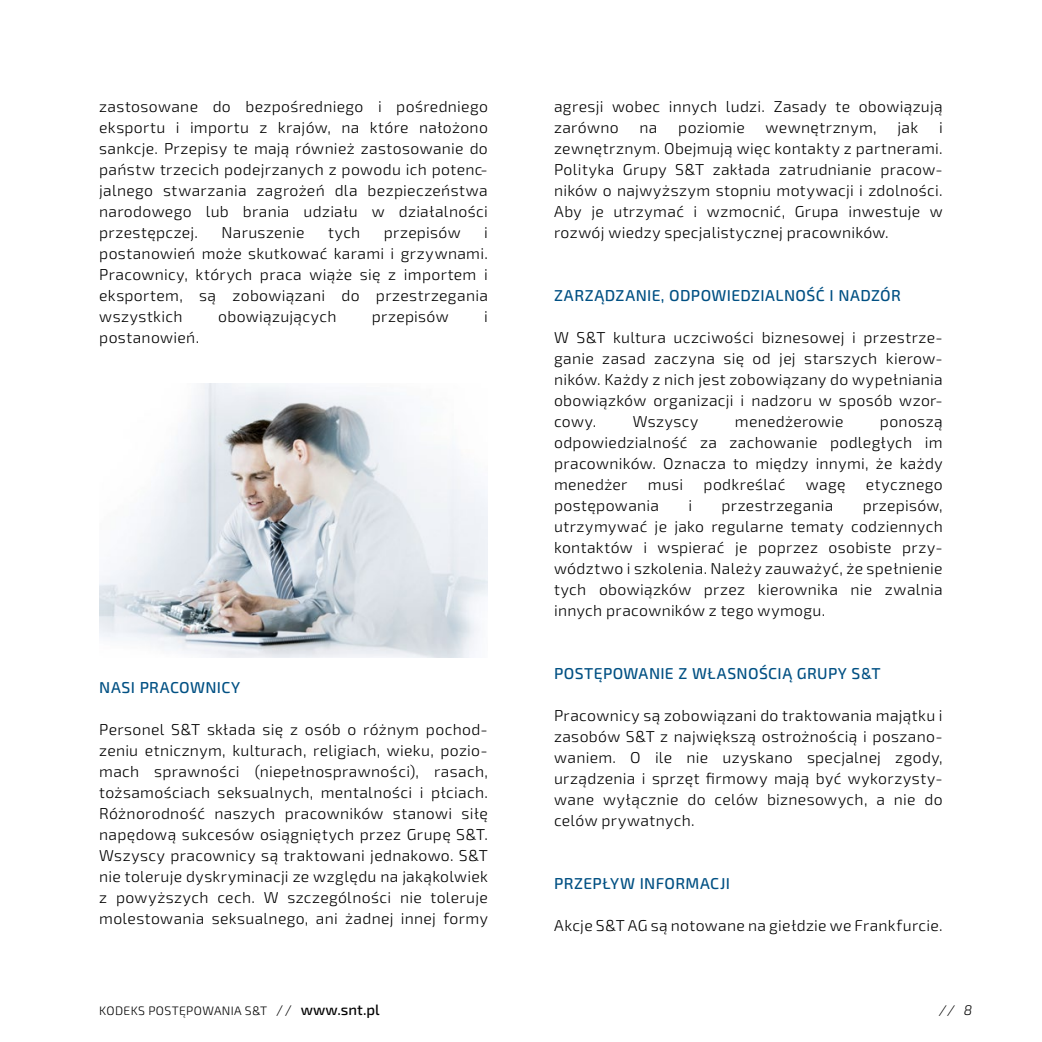
<style>
.page{position:relative;width:1042px;height:1042px;background:#fff}
.page>*{position:absolute;margin:0;border:0;box-sizing:border-box;transform-origin:0 0}
.t1{font:300 15.75px/21px "Sn T";letter-spacing:.02em;color:#000;text-align:justify}
.t2{font:500 15.75px "Sn T";letter-spacing:.025em;color:#005083}
.t3{font:italic 300 14px "Sn T";color:#000}
.t4{font:300 12.25px "Sn T";letter-spacing:.03em;color:#000}
.s1{font-size:14px}
.s2{font-weight:500;font-size:14.88px}
</style>
<div class="page">
<img style="left:99px;top:384px;width:389px;height:273px">
<p class="t1" style="left:99px;top:96px;width:390px">zastosowane do bezpośredniego i pośredniego eksportu i importu z krajów, na które nałożono sankcje. Przepisy te mają również zastosowanie do państw trzecich podejrzanych z powodu ich potenc&shy;jalnego stwarzania zagrożeń dla bezpieczeństwa narodowego lub brania udziału w działalności przestępczej.</p>
<p class="t1" style="left:222px;top:222px;width:85px">Naruszenie</p>
<p class="t1" style="left:328px;top:222px;width:34px">tych</p>
<p class="t1" style="left:384px;top:222px;width:78px">przepisów</p>
<p class="t1" style="left:99px;top:222px;width:390px;text-indent:385px">i postanowień może skutkować karami i grzywnami.<br>Pracownicy, których praca wiąże się z importem i eksportem, są zobowiązani do przestrzegania wszystkich</p>
<p class="t1" style="left:218px;top:306px;width:120px">obowiązujących</p>
<p class="t1" style="left:372px;top:306px;width:78px">przepisów</p>
<p class="t1" style="left:484px;top:306px;width:5px">i</p>
<p class="t1" style="left:99px;top:327px;width:101px">postanowień.</p>
<p class="t2" style="left:99px;top:678px;width:142px">NASI PRACOWNICY</p>
<p class="t1" style="left:99px;top:719px;width:390px">Personel S&amp;T składa się z osób o różnym pochod&shy;zeniu etnicznym, kulturach, religiach, wieku, pozio&shy;mach sprawności (niepełnosprawności), rasach, tożsamościach seksualnych, mentalności i płciach.<br>Różnorodność naszych pracowników stanowi siłę napędową sukcesów osiągniętych przez Grupę S&amp;T.<br>Wszyscy pracownicy są traktowani jednakowo. S&amp;T nie toleruje dyskryminacji ze względu na jakąkolwiek z powyższych cech. W szczególności nie toleruje molestowania seksualnego, ani żadnej innej formy</p>
<p class="t1" style="left:554px;top:96px;width:390px">agresji wobec innych ludzi. Zasady te obowiązują zarówno</p>
<p class="t1" style="left:639px;top:117px;width:19px">na</p>
<p class="t1" style="left:678px;top:117px;width:68px">poziomie</p>
<p class="t1" style="left:765px;top:117px;width:113px">wewnętrznym,</p>
<p class="t1" style="left:897px;top:117px;width:22px">jak</p>
<p class="t1" style="left:554px;top:117px;width:390px;text-indent:385px">i zewnętrznym. Obejmują więc kontakty z partnerami.<br>Polityka Grupy S&amp;T zakłada zatrudnianie pracow&shy;ników o najwyższym stopniu motywacji i zdolności.<br>Aby je utrzymać i wzmocnić, Grupa inwestuje w rozwój wiedzy specjalistycznej pracowników.</p>
<p class="t2" style="left:554px;top:286px;width:348px">ZARZĄDZANIE, ODPOWIEDZIALNOŚĆ I NADZÓR</p>
<p class="t1" style="left:554px;top:327px;width:390px">W S&amp;T kultura uczciwości biznesowej i przestrze&shy;ganie zasad zaczyna się od jej starszych kierow&shy;ników. Każdy z nich jest zobowiązany do wypełniania obowiązków organizacji i nadzoru w sposób wzor&shy;cowy.</p>
<p class="t1" style="left:633px;top:411px;width:67px">Wszyscy</p>
<p class="t1" style="left:735px;top:411px;width:110px">menedżerowie</p>
<p class="t1" style="left:554px;top:411px;width:390px;text-indent:326px">ponoszą odpowiedzialność za zachowanie podległych im pracowników. Oznacza to między innymi, że każdy menedżer</p>
<p class="t1" style="left:648px;top:474px;width:37px">musi</p>
<p class="t1" style="left:703px;top:474px;width:83px">podkreślać</p>
<p class="t1" style="left:806px;top:474px;width:41px">wagę</p>
<p class="t1" style="left:866px;top:474px;width:78px">etycznego</p>
<p class="t1" style="left:554px;top:495px;width:106px">postępowania</p>
<p class="t1" style="left:688px;top:495px;width:5px">i</p>
<p class="t1" style="left:721px;top:495px;width:113px">przestrzegania</p>
<p class="t1" style="left:554px;top:495px;width:390px;text-indent:309px">przepisów, utrzymywać je jako regularne tematy codziennych kontaktów i wspierać je poprzez osobiste przy&shy;wództwo i szkolenia. Należy zauważyć, że spełnienie tych obowiązków przez kierownika nie zwalnia innych pracowników z tego wymogu.</p>
<p class="t2" style="left:554px;top:664px;width:328px">POSTĘPOWANIE Z WŁASNOŚCIĄ GRUPY S&amp;T</p>
<p class="t1" style="left:554px;top:705px;width:390px">Pracownicy są zobowiązani do traktowania majątku i zasobów S&amp;T z największą ostrożnością i poszano&shy;waniem. O ile nie uzyskano specjalnej zgody, urządzenia i sprzęt firmowy mają być wykorzysty&shy;wane wyłącznie do celów biznesowych, a nie do celów prywatnych.</p>
<p class="t2" style="left:554px;top:874px;width:177px">PRZEPŁYW INFORMACJI</p>
<p class="t1" style="left:554px;top:915px;width:390px">Akcje S&amp;T AG są notowane na giełdzie we Frankfurcie.</p>
<p class="t4" style="left:99px;top:1004px;width:282px">KODEKS POSTĘPOWANIA S&amp;T <span class="s1">//</span> <span class="s2">www.snt.pl</span></p>
<p class="t3" style="left:939px;top:1002px;width:35px">// 8</p>
</div>
